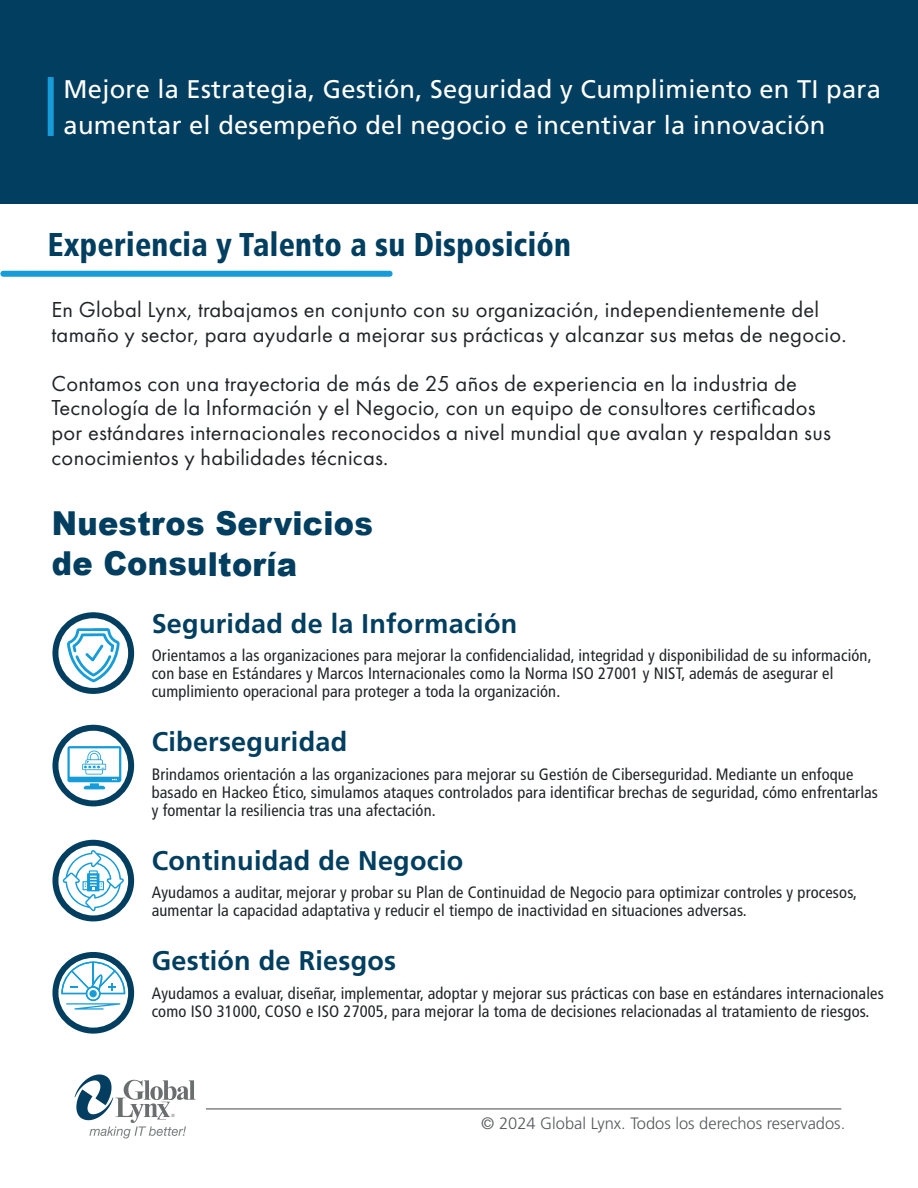
<style>
.page{position:relative;width:918px;height:1188px;background:#fff}
.page>*{position:absolute;margin:0;border:0;box-sizing:border-box;transform-origin:0 0}
.t1{font:900 condensed 33px "Frutiger LT Std";letter-spacing:.01em;color:#023e5f;scale:.92 1}
.t2{font:900 33px/40.5px "Arial";letter-spacing:.01em;color:#023e5f;scale:.92 1}
.t3{font:700 27px "Frutiger LT Std";letter-spacing:.01em;color:#023e5f}
.t4{font:25.5px/35.4px "Frutiger LT Std";letter-spacing:.01em;color:#fff}
.t5{font:22.5px/24.6px "Futura PT";letter-spacing:.01em;color:#212527}
.t6{font:condensed 16.5px/18px "Frutiger LT Std";letter-spacing:.01em;color:#212527}
.t7{font:300 16.5px "Frutiger LT Std";color:#575a5b}
</style>
<div class="page">
<svg style="left:52px;top:952px;width:82px;height:82px"></svg>
<svg style="left:52px;top:840px;width:82px;height:81px"></svg>
<svg style="left:52px;top:612px;width:82px;height:82px"></svg>
<svg style="left:52px;top:725px;width:82px;height:81px"></svg>
<div style="left:0;top:271px;width:393px;height:6px;background:#169cd8;border-radius:3px"></div>
<div style="left:0;top:0;width:918px;height:203px;background:#023e5f"></div>
<svg style="left:48px;top:77px;width:6px;height:59px"></svg>
<img style="left:74px;top:1074px;width:145px;height:65px">
<hr style="left:206px;top:1108px;width:635px;height:1px;background:#585b5b">
<h3 class="t4" style="left:64px;top:72px;width:819px">Mejore la Estrategia, Gestión, Seguridad y Cumplimiento en TI para aumentar el desempeño del negocio e incentivar la innovación</h3>
<h1 class="t1" style="left:48px;top:224px;width:570px">Experiencia y Talento a su Disposición</h1>
<h3 class="t5" style="left:52px;top:297px;width:796px">En Global Lynx, trabajamos en conjunto con su organización, independientemente del tamaño y sector, para ayudarle a mejorar sus prácticas y alcanzar sus metas de negocio.</h3>
<p class="t5" style="left:52px;top:371px;width:781px">Contamos con una trayectoria de más de 25 años de experiencia en la industria de Tecnología de la Información y el Negocio, con un equipo de consultores certificados por estándares internacionales reconocidos a nivel mundial que avalan y respaldan sus conocimientos y habilidades técnicas.</p>
<h1 class="t2" style="left:52px;top:502px;width:351px">Nuestros Servicios de Consultoría</h1>
<h2 class="t3" style="left:152px;top:607px;width:367px">Seguridad de la Información</h2>
<p class="t6" style="left:152px;top:646px;width:722px">Orientamos a las organizaciones para mejorar la confidencialidad, integridad y disponibilidad de su información, con base en Estándares y Marcos Internacionales como la Norma ISO 27001 y NIST, además de asegurar el cumplimiento operacional para proteger a toda la organización.</p>
<h2 class="t3" style="left:152px;top:726px;width:197px">Ciberseguridad</h2>
<p class="t6" style="left:152px;top:765px;width:728px">Brindamos orientación a las organizaciones para mejorar su Gestión de Ciberseguridad. Mediante un enfoque basado en Hackeo Ético, simulamos ataques controlados para identificar brechas de seguridad, cómo enfrentarlas y fomentar la resiliencia tras una afectación.</p>
<h2 class="t3" style="left:152px;top:844px;width:313px">Continuidad de Negocio</h2>
<p class="t6" style="left:152px;top:883px;width:707px">Ayudamos a auditar, mejorar y probar su Plan de Continuidad de Negocio para optimizar controles y procesos, aumentar la capacidad adaptativa y reducir el tiempo de inactividad en situaciones adversas.</p>
<h2 class="t3" style="left:152px;top:945px;width:246px">Gestión de Riesgos</h2>
<p class="t6" style="left:152px;top:984px;width:734px">Ayudamos a evaluar, diseñar, implementar, adoptar y mejorar sus prácticas con base en estándares internacionales como ISO 31000, COSO e ISO 27005, para mejorar la toma de decisiones relacionadas al tratamiento de riesgos.</p>
<p class="t7" style="left:481px;top:1114px;width:366px">© 2024 Global Lynx. Todos los derechos reservados.</p>
</div>
